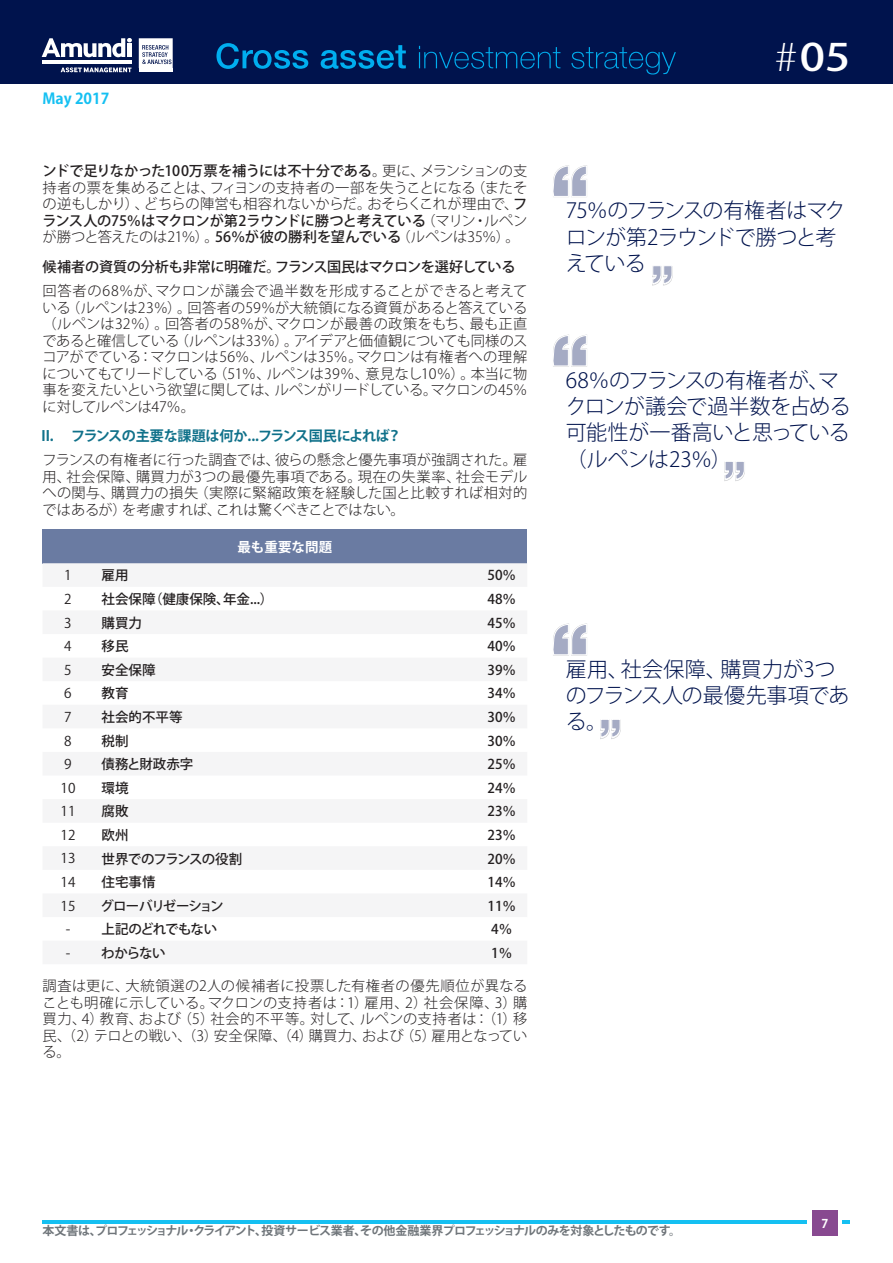
<style>
.page{position:relative;width:893px;height:1263px;background:#fff}
.page>*{position:absolute;margin:0;border:0;box-sizing:border-box;transform-origin:0 0}
.t1{font:500 37.35px "Koz Go Pro";color:#fff;scale:1.2 1}
.t2{font:300 21px/26.2px "Koz Go Pro";letter-spacing:-.025em;color:#00134d}
.t3{font:700 15px "Koz Go Pro";color:#15c0f2}
.t4{font:300 14.25px/16.5px "Koz Go Pro";letter-spacing:-.01em;color:#231f20;text-align:justify}
.t5{font:500 14.25px "Koz Go Pro";letter-spacing:-.02em;color:#231f20}
.t6{font:700 14.25px "Koz Go Pro";letter-spacing:-.03em;color:#10718a}
.t7{font:500 13.5px "Koz Go Pro";color:#231f20}
.t8{font:13.5px "Koz Go Pro";color:#231f20}
.t9{font:500 13.5px "Koz Go Pro";letter-spacing:-.05em;color:#231f20}
.t10{font:500 13.5px "Koz Go Pro";letter-spacing:-.07em;color:#231f20}
.t11{font:500 13.5px "Koz Go Pro";letter-spacing:-.06em;color:#231f20}
.t12{font:700 13.5px "Koz Go Pro";letter-spacing:.005em;color:#fff}
.t13{font:700 12px "Koz Go Pro";letter-spacing:-.07em;color:#6f757a}
.t14{font:700 12px "Koz Go Pro";color:#fff}
.s1{font-weight:500}
.s2{font-weight:400}
.s3{font-weight:200;font-size:37.8px}
</style>
<div class="page">
<hr style="left:43px;top:1220px;width:807px;height:4px;background:#15c0f2">
<div style="left:808px;top:1206px;width:34px;height:34px;background:#fff"></div>
<div style="left:812px;top:1210px;width:26px;height:25px;background:#884990"></div>
<div style="left:0;top:0;width:893px;height:84px;background:#00134d"></div>
<svg style="left:216px;top:43px;width:460px;height:32px"></svg>
<hr style="left:42px;top:61px;width:90px;height:3px;background:#fff">
<svg style="left:42px;top:38px;width:90px;height:19px"></svg>
<div style="left:127px;top:43px;width:5px;height:14px;background:#fff"></div>
<svg style="left:61px;top:67px;width:71px;height:6px"></svg>
<hr style="left:139px;top:69px;width:34px;height:3px;background:#fff">
<svg style="left:139px;top:38px;width:34px;height:30px"></svg>
<div style="left:43px;top:529px;width:484px;height:34px;background:#6a7ba2"></div>
<svg style="left:652px;top:266px;width:21px;height:20px"></svg>
<svg style="left:553px;top:165px;width:34px;height:32px"></svg>
<svg style="left:724px;top:462px;width:21px;height:19px"></svg>
<svg style="left:553px;top:334px;width:34px;height:33px"></svg>
<svg style="left:600px;top:719px;width:21px;height:20px"></svg>
<svg style="left:553px;top:623px;width:34px;height:32px"></svg>
<p class="t3" style="left:43px;top:88px;width:68px">May 2017</p>
<p class="t4" style="left:43px;top:163px;width:486px"><span class="s1">ンドで足りなかった100万票を補うには不十分である</span>。更に、メランションの支持者の票を集めることは、フィヨンの支持者の一部を失うことになる（またその逆もしかり）、どちらの陣営も相容れないからだ。おそらくこれが理由で、<span class="s1">フランス人の75％はマクロンが第2ラウンドに勝つと考えている</span>（マリン・ルペンが勝つと答えたのは21％）。<span class="s1">56％が彼の勝利を望んでいる</span>（ルペンは35％）。</p>
<p class="t5" style="left:43px;top:257px;width:474px">候補者の資質の分析も非常に明確だ。フランス国民はマクロンを選好している</p>
<p class="t4" style="left:43px;top:283px;width:486px">回答者の68％が、マクロンが議会で過半数を形成することができると考えている（ルペンは23％）。回答者の59％が大統領になる資質があると答えている（ルペンは32％）。回答者の58％が、マクロンが最善の政策をもち、最も正直であると確信している（ルペンは33％）。アイデアと価値観についても同様のスコアがでている：マクロンは56％、ルペンは35％。マクロンは有権者への理解についてもてリードしている（51％、ルペンは39％、意見なし10％）。本当に物事を変えたいという欲望に関しては、ルペンがリードしている。マクロンの45％に対してルペンは47％。</p>
<p class="t6" style="left:42px;top:426px;width:361px">II. フランスの主要な課題は何か...フランス国民によれば？</p>
<p class="t4" style="left:43px;top:452px;width:486px">フランスの有権者に行った調査では、彼らの懸念と優先事項が強調された。雇用、社会保障、購買力が3つの最優先事項である。現在の失業率、社会モデルへの関与、購買力の損失（実際に緊縮政策を経験した国と比較すれば相対的ではあるが）を考慮すれば、これは驚くべきことではない。</p>
<p class="t12" style="left:237px;top:538px;width:97px">最も重要な問題</p>
<p class="t8" style="left:64px;top:567px;width:9px">1</p>
<p class="t7" style="left:102px;top:567px;width:42px">雇用　</p>
<p class="t7" style="left:487px;top:567px;width:30px">50％</p>
<p class="t8" style="left:64px;top:590px;width:9px">2</p>
<p class="t7" style="left:102px;top:590px;width:173px">社会保障（健康保険、年金...）</p>
<p class="t7" style="left:487px;top:590px;width:30px">48％</p>
<p class="t8" style="left:64px;top:614px;width:9px">3</p>
<p class="t7" style="left:102px;top:614px;width:42px">購買力</p>
<p class="t7" style="left:487px;top:614px;width:30px">45％</p>
<p class="t8" style="left:64px;top:637px;width:9px">4</p>
<p class="t7" style="left:102px;top:638px;width:28px">移民</p>
<p class="t7" style="left:487px;top:638px;width:30px">40％</p>
<p class="t8" style="left:64px;top:661px;width:9px">5</p>
<p class="t7" style="left:102px;top:661px;width:55px">安全保障</p>
<p class="t7" style="left:487px;top:661px;width:30px">39％</p>
<p class="t8" style="left:64px;top:685px;width:9px">6</p>
<p class="t7" style="left:102px;top:685px;width:28px">教育</p>
<p class="t7" style="left:487px;top:685px;width:30px">34％</p>
<p class="t8" style="left:64px;top:708px;width:9px">7</p>
<p class="t7" style="left:102px;top:708px;width:82px">社会的不平等</p>
<p class="t7" style="left:487px;top:708px;width:30px">30％</p>
<p class="t8" style="left:64px;top:732px;width:9px">8</p>
<p class="t7" style="left:102px;top:732px;width:28px">税制</p>
<p class="t7" style="left:487px;top:732px;width:30px">30％</p>
<p class="t8" style="left:64px;top:755px;width:9px">9</p>
<p class="t7" style="left:102px;top:755px;width:93px">債務と財政赤字</p>
<p class="t7" style="left:487px;top:755px;width:30px">25％</p>
<p class="t8" style="left:61px;top:779px;width:16px">10</p>
<p class="t7" style="left:102px;top:779px;width:28px">環境</p>
<p class="t7" style="left:487px;top:779px;width:30px">24％</p>
<p class="t8" style="left:61px;top:803px;width:16px">11</p>
<p class="t7" style="left:102px;top:803px;width:28px">腐敗</p>
<p class="t7" style="left:487px;top:803px;width:30px">23％</p>
<p class="t8" style="left:61px;top:826px;width:16px">12</p>
<p class="t7" style="left:102px;top:826px;width:28px">欧州</p>
<p class="t7" style="left:487px;top:826px;width:30px">23％</p>
<p class="t8" style="left:61px;top:850px;width:16px">13</p>
<p class="t9" style="left:102px;top:850px;width:142px">世界でのフランスの役割</p>
<p class="t7" style="left:487px;top:850px;width:30px">20％</p>
<p class="t8" style="left:61px;top:873px;width:16px">14</p>
<p class="t7" style="left:102px;top:873px;width:55px">住宅事情</p>
<p class="t7" style="left:487px;top:873px;width:30px">14％</p>
<p class="t8" style="left:61px;top:897px;width:16px">15</p>
<p class="t10" style="left:100px;top:897px;width:125px">グローバリゼーション</p>
<p class="t7" style="left:487px;top:897px;width:30px">11％</p>
<p class="t11" style="left:66px;top:921px;width:153px"><span class="s2">-</span> 上記のどれでもない</p>
<p class="t7" style="left:491px;top:921px;width:23px">4％</p>
<p class="t7" style="left:66px;top:944px;width:102px"><span class="s2">-</span> わからない</p>
<p class="t7" style="left:491px;top:944px;width:23px">1％</p>
<p class="t4" style="left:43px;top:978px;width:486px">調査は更に、大統領選の2人の候補者に投票した有権者の優先順位が異なることも明確に示している。マクロンの支持者は：1）雇用、2）社会保障、3）購買力、4）教育、および（5）社会的不平等。対して、ルペンの支持者は：（1）移民、（2）テロとの戦い、（3）安全保障、（4）購買力、および（5）雇用となっている。</p>
<h1 class="t1" style="left:775px;top:33px;width:65px"><span class="s3">#</span>05</h1>
<h2 class="t2" style="left:566px;top:198px;width:281px">75％のフランスの有権者はマクロンが第2ラウンドで勝つと考えている</h2>
<h2 class="t2" style="left:566px;top:367px;width:286px">68％のフランスの有権者が、マクロンが議会で過半数を占める可能性が一番高いと思っている（ルペンは23％）</h2>
<h2 class="t2" style="left:566px;top:656px;width:285px">雇用、社会保障、購買力が3つのフランス人の最優先事項である。</h2>
<p class="t13" style="left:43px;top:1223px;width:640px">本文書は、プロフェッショナル・クライアント、投資サービス業者、その他金融業界プロフェッショナルのみを対象としたものです。</p>
<p class="t14" style="left:821px;top:1215px;width:8px">7</p>
</div>
